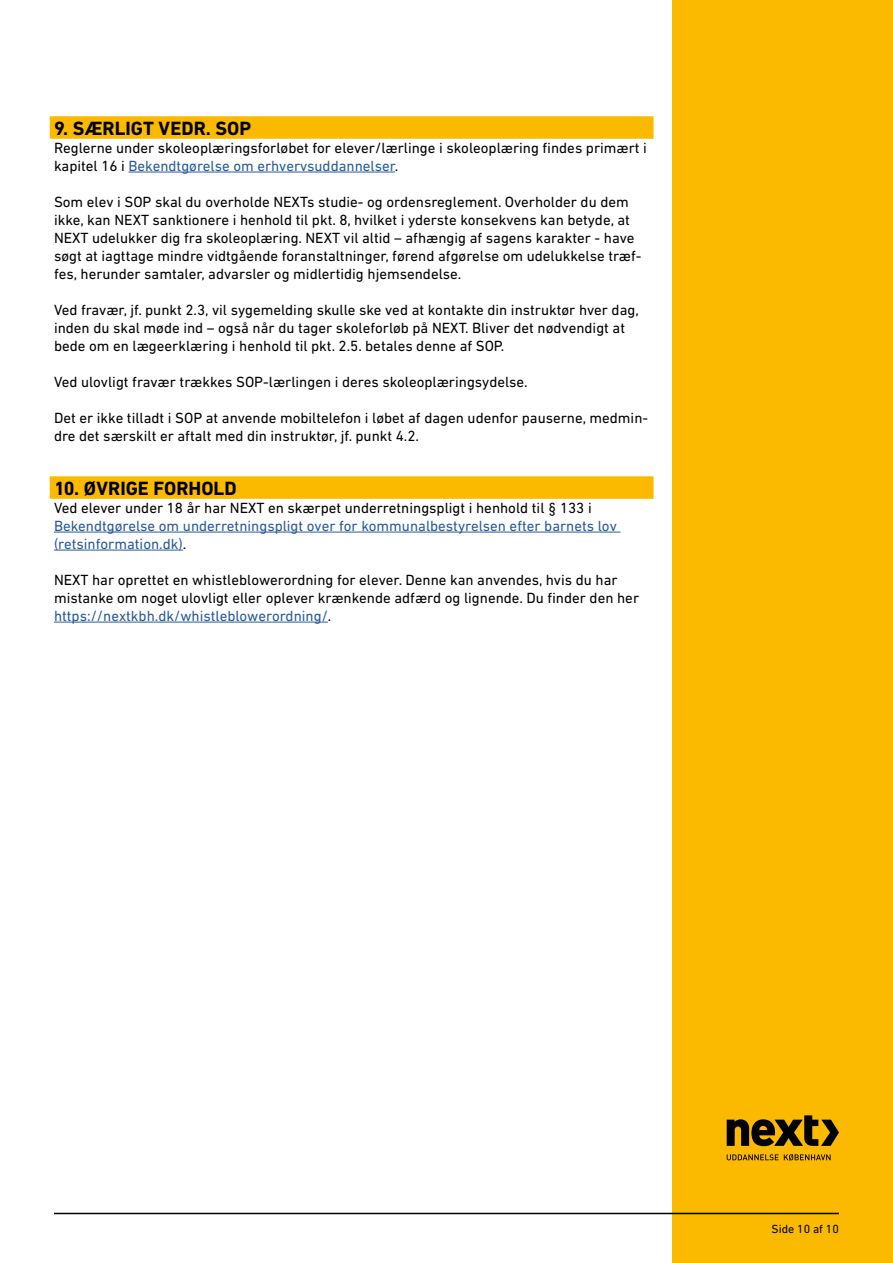
<style>
.page{position:relative;width:893px;height:1263px;background:#fff}
.page>*{position:absolute;margin:0;border:0;box-sizing:border-box;transform-origin:0 0}
.t1{font:700 19.5px "DIN Next LT Pro";color:#000}
.t2{font:15px/18px "DIN Next LT Pro";color:#000}
.t3{font:15px/18px "DIN Next LT Pro";color:#275b9b}
.t4{font:12px "DIN Next LT Pro";color:#000}
.s1{color:#275b9b}
.s2{color:#000}
</style>
<div class="page">
<div style="left:673px;top:0;width:220px;height:1263px;background:#fbba00"></div>
<svg style="left:727px;top:1115px;width:112px;height:31px"></svg>
<svg style="left:727px;top:1154px;width:104px;height:7px"></svg>
<hr style="left:54px;top:1213px;width:785px;height:1px;background:#000">
<div style="left:50px;top:116px;width:604px;height:23px;background:#fbba00"></div>
<hr style="left:129px;top:172px;width:266px;height:1px;background:#275b9b">
<div style="left:50px;top:476px;width:604px;height:23px;background:#fbba00"></div>
<hr style="left:54px;top:532px;width:566px;height:1px;background:#275b9b">
<hr style="left:54px;top:550px;width:129px;height:1px;background:#275b9b">
<hr style="left:54px;top:622px;width:274px;height:1px;background:#275b9b">
<h1 class="t1" style="left:54px;top:116px;width:199px">9. SÆRLIGT VEDR. SOP</h1>
<p class="t2" style="left:54px;top:138px;width:594px">Reglerne under skoleoplæringsforløbet for elever/lærlinge i skoleoplæring findes primært i kapitel 16 i <span class="s1">Bekendtgørelse om erhvervsuddannelser</span>.</p>
<p class="t2" style="left:54px;top:192px;width:589px">Som elev i SOP skal du overholde NEXTs studie- og ordensreglement. Overholder du dem ikke, kan NEXT sanktionere i henhold til pkt. 8, hvilket i yderste konsekvens kan betyde, at NEXT udelukker dig fra skoleoplæring. NEXT vil altid – afhængig af sagens karakter - have søgt at iagttage mindre vidtgående foranstaltninger, førend afgørelse om udelukkelse træf&shy;fes, herunder samtaler, advarsler og midlertidig hjemsendelse.</p>
<p class="t2" style="left:54px;top:300px;width:586px">Ved fravær, jf. punkt 2.3, vil sygemelding skulle ske ved at kontakte din instruktør hver dag, inden du skal møde ind – også når du tager skoleforløb på NEXT. Bliver det nødvendigt at bede om en lægeerklæring i henhold til pkt. 2.5. betales denne af SOP.</p>
<p class="t2" style="left:54px;top:372px;width:475px">Ved ulovligt fravær trækkes SOP-lærlingen i deres skoleoplæringsydelse.</p>
<p class="t2" style="left:54px;top:408px;width:596px">Det er ikke tilladt i SOP at anvende mobiltelefon i løbet af dagen udenfor pauserne, medmin&shy;dre det særskilt er aftalt med din instruktør, jf. punkt 4.2.</p>
<h1 class="t1" style="left:54px;top:476px;width:184px">10. ØVRIGE FORHOLD</h1>
<p class="t2" style="left:54px;top:498px;width:539px">Ved elever under 18 år har NEXT en skærpet underretningspligt i henhold til § 133 i</p>
<p class="t3" style="left:54px;top:516px;width:564px">Bekendtgørelse om underretningspligt over for kommunalbestyrelsen efter barnets lov (retsinformation.dk)<span class="s2">.</span></p>
<p class="t2" style="left:54px;top:570px;width:587px">NEXT har oprettet en whistleblowerordning for elever. Denne kan anvendes, hvis du har mistanke om noget ulovligt eller oplever krænkende adfærd og lignende. Du finder den her <span class="s1">https://nextkbh.dk/whistleblowerordning/</span>.</p>
<p class="t4" style="left:772px;top:1222px;width:69px">Side 10 af 10</p>
</div>
